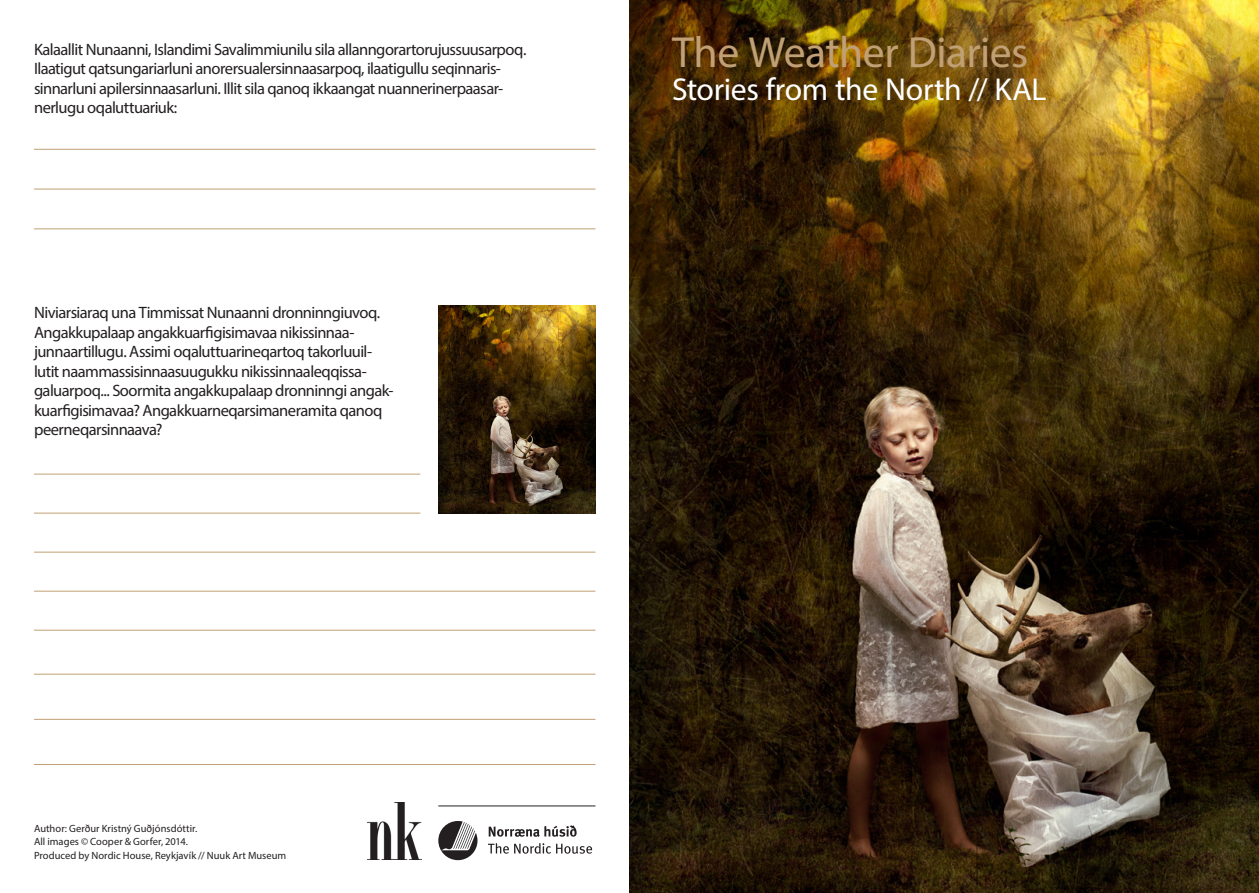
<style>
.page{position:relative;width:1259px;height:893px;background:#fff}
.page>*{position:absolute;margin:0;border:0;box-sizing:border-box;transform-origin:0 0}
.t1{font:43.65px "Myriad Pro";letter-spacing:-.015em;color:#c0a074}
.t2{font:31.65px "Myriad Pro";letter-spacing:-.01em;color:#fff}
.Afsnitsformat_1{font:16.5px/19.5px "Myriad Pro";letter-spacing:-.035em;color:#231f20}
.t3{font:10.5px "Myriad Pro";letter-spacing:.005em;color:#231f20}
</style>
<div class="page">
<img style="left:629px;top:0;width:630px;height:893px">
<hr style="left:34px;top:474px;width:386px;height:1px;background:#c0a074">
<hr style="left:34px;top:513px;width:386px;height:1px;background:#c0a074">
<hr style="left:34px;top:552px;width:561px;height:1px;background:#c0a074">
<hr style="left:34px;top:591px;width:561px;height:1px;background:#c0a074">
<hr style="left:34px;top:630px;width:561px;height:1px;background:#c0a074">
<img style="left:438px;top:306px;width:157px;height:207px">
<hr style="left:438px;top:806px;width:157px;height:1px;background:#231f20">
<svg style="left:438px;top:821px;width:39px;height:39px"></svg>
<svg style="left:488px;top:843px;width:104px;height:11px"></svg>
<svg style="left:489px;top:825px;width:87px;height:12px"></svg>
<hr style="left:34px;top:674px;width:561px;height:1px;background:#c0a074">
<hr style="left:34px;top:719px;width:561px;height:1px;background:#c0a074">
<hr style="left:34px;top:149px;width:561px;height:1px;background:#c0a074">
<hr style="left:34px;top:189px;width:561px;height:1px;background:#c0a074">
<hr style="left:34px;top:228px;width:561px;height:1px;background:#c0a074">
<hr style="left:34px;top:764px;width:561px;height:1px;background:#c0a074">
<img style="left:367px;top:802px;width:54px;height:57px">
<p class="Afsnitsformat_1" style="left:34px;top:39px;width:494px">Kalaallit Nunaanni, Islandimi Savalimmiunilu sila allanngorartorujussuusarpoq.<br>Ilaatigut qatsungariarluni anorersualersinnaasarpoq, ilaatigullu seqinnaris-</p>
<p class="Afsnitsformat_1" style="left:34px;top:78px;width:470px">sinnarluni apilersinnaasarluni. Illit sila qanoq ikkaangat nuannerinerpaasar&shy;nerlugu oqaluttuariuk:</p>
<p class="Afsnitsformat_1" style="left:34px;top:303px;width:348px">Niviarsiaraq una Timmissat Nunaanni dronninngiuvoq.<br>Angakkupalaap angakkuarfigisimavaa nikissinnaa&shy;junnaartillugu. Assimi oqaluttuarineqartoq takorluuil-</p>
<p class="Afsnitsformat_1" style="left:34px;top:361px;width:361px">lutit naammassisinnaasuugukku nikissinnaaleqqissa&shy;galuarpoq... Soormita angakkupalaap dronninngi angak&shy;kuarfigisimavaa? Angakkuarneqarsimaneramita qanoq peerneqarsinnaava?</p>
<p class="t1" style="left:672px;top:25px;width:358px">The Weather Diaries</p>
<p class="t2" style="left:672px;top:70px;width:376px">Stories from the North // KAL</p>
<p class="t3" style="left:34px;top:822px;width:165px">Author: Gerður Kristný Guðjónsdóttir.</p>
<p class="t3" style="left:34px;top:835px;width:155px">All images © Cooper &amp; Gorfer, 2014.</p>
<p class="t3" style="left:34px;top:849px;width:254px">Produced by Nordic House, Reykjavík // Nuuk Art Museum</p>
</div>
